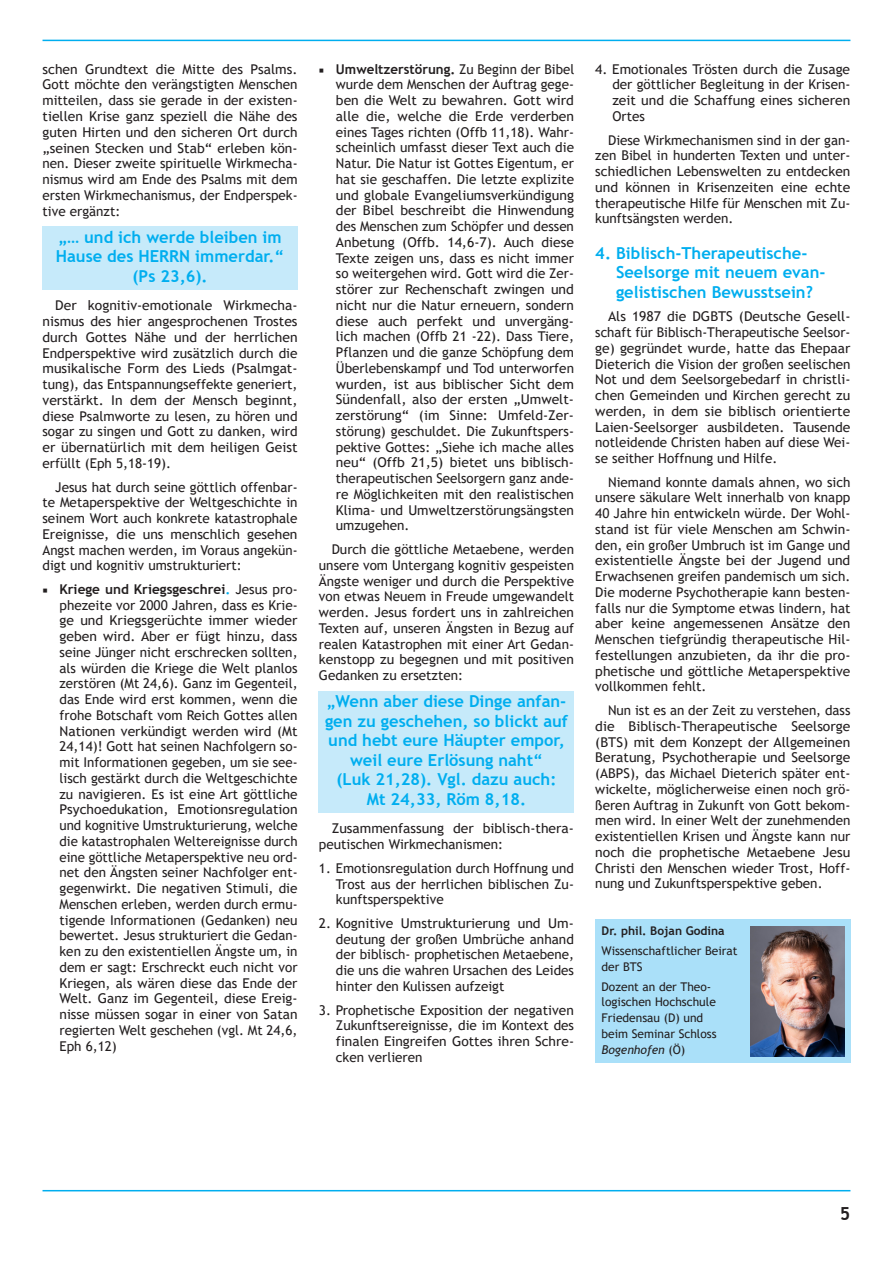
<style>
.page{position:relative;width:893px;height:1263px;background:#fff}
.page>*{position:absolute;margin:0;border:0;box-sizing:border-box;transform-origin:0 0}
.t1{font:700 18px "Trebuchet MS";color:#231f20}
.Unterlegter_Text{font:700 16.5px/19.5px "Trebuchet MS";color:#00aeef;text-align:center}
._04_Subline_Fließtext_11pt{font:700 16.5px/19.5px "Trebuchet MS";color:#00aeef}
._05_Fließtext_9pt{font:13.5px/15.8px "Trebuchet MS";color:#231f20;text-align:justify}
.Auflistung__numerisch{font:13.5px/15.8px "Trebuchet MS";color:#231f20;text-align:justify}
.t2{font:12px/15.8px "Trebuchet MS";color:#231f20}
.t3{font:700 12px "Trebuchet MS";color:#231f20}
.s1{font-family:"Minion Pro"}
.s2{font-weight:700}
.s3{font-weight:700;color:#00aeef}
.s4{font-style:italic}
</style>
<div class="page">
<hr style="left:43px;top:40px;width:807px;height:1px;background:#00aeef">
<hr style="left:43px;top:1190px;width:807px;height:1px;background:#00aeef">
<div style="left:43px;top:226px;width:255px;height:63px;background:#c6eafa"></div>
<div style="left:319px;top:691px;width:255px;height:121px;background:#c6eafa"></div>
<div style="left:595px;top:919px;width:255px;height:144px;background:#aae0f9"></div>
<img style="left:750px;top:926px;width:94px;height:130px">
<p class="_05_Fließtext_9pt" style="left:43px;top:61px;width:257px">schen Grundtext die Mitte des Psalms.<br>Gott möchte den verängstigten Menschen mitteilen, dass sie gerade in der existen&shy;tiellen Krise ganz speziell die Nähe des guten Hirten und den sicheren Ort durch „seinen Stecken und Stab“ erleben kön&shy;nen. Dieser zweite spirituelle Wirkmecha&shy;nismus wird am Ende des Psalms mit dem ersten Wirkmechanismus, der Endperspek&shy;tive ergänzt:</p>
<p class="Unterlegter_Text" style="left:56px;top:227px;width:230px">„… und ich werde bleiben im<br>Hause des HERRN immerdar.“ (Ps 23,6).</p>
<p class="_05_Fließtext_9pt" style="left:43px;top:298px;width:257px;text-indent:13px">Der kognitiv-emotionale Wirkmecha&shy;nismus des hier angesprochenen Trostes durch Gottes Nähe und der herrlichen Endperspektive wird zusätzlich durch die musikalische Form des Lieds (Psalmgat&shy;tung), das Entspannungseffekte generiert, verstärkt. In dem der Mensch beginnt, diese Psalmworte zu lesen, zu hören und sogar zu singen und Gott zu danken, wird er übernatürlich mit dem heiligen Geist erfüllt (Eph 5,18-19).</p>
<p class="_05_Fließtext_9pt" style="left:43px;top:479px;width:257px;text-indent:13px">Jesus hat durch seine göttlich offenbar&shy;te Metaperspektive der Weltgeschichte in seinem Wort auch konkrete katastrophale Ereignisse, die uns menschlich gesehen Angst machen werden, im Voraus angekün&shy;digt und kognitiv umstrukturiert:</p>
<p class="Auflistung__numerisch" style="left:60px;top:581px;width:240px;text-indent:-17px"><span class="s1">■</span> <span class="s2">Kriege und Kriegsgeschrei</span><span class="s3">.</span> Jesus pro&shy;phezeite vor 2000 Jahren, dass es Krie&shy;ge und Kriegsgerüchte immer wieder geben wird. Aber er fügt hinzu, dass seine Jünger nicht erschrecken sollten, als würden die Kriege die Welt planlos zerstören (Mt 24,6). Ganz im Gegenteil, das Ende wird erst kommen, wenn die frohe Botschaft vom Reich Gottes allen Nationen verkündigt werden wird (Mt 24,14)! Gott hat seinen Nachfolgern so&shy;mit Informationen gegeben, um sie see&shy;lisch gestärkt durch die Weltgeschichte zu navigieren. Es ist eine Art göttliche Psychoedukation, Emotionsregulation und kognitive Umstrukturierung, welche die katastrophalen Weltereignisse durch eine göttliche Metaperspektive neu ord&shy;net den Ängsten seiner Nachfolger ent&shy;gegenwirkt. Die negativen Stimuli, die Menschen erleben, werden durch ermu&shy;tigende Informationen (Gedanken) neu bewertet. Jesus strukturiert die Gedan&shy;ken zu den existentiellen Ängste um, in dem er sagt: Erschreckt euch nicht vor Kriegen, als wären diese das Ende der Welt. Ganz im Gegenteil, diese Ereig&shy;nisse müssen sogar in einer von Satan regierten Welt geschehen (vgl. Mt 24,6, Eph 6,12)</p>
<p class="Auflistung__numerisch" style="left:336px;top:61px;width:240px;text-indent:-17px"><span class="s1">■</span> <span class="s2">Umweltzerstörung.</span> Zu Beginn der Bibel wurde dem Menschen der Auftrag gege&shy;ben die Welt zu bewahren. Gott wird alle die, welche die Erde verderben eines Tages richten (Offb 11,18). Wahr&shy;scheinlich umfasst dieser Text auch die Natur. Die Natur ist Gottes Eigentum, er hat sie geschaffen. Die letzte explizite und globale Evangeliumsverkündigung der Bibel beschreibt die Hinwendung des Menschen zum Schöpfer und dessen Anbetung (Offb. 14,6-7). Auch diese Texte zeigen uns, dass es nicht immer so weitergehen wird. Gott wird die Zer&shy;störer zur Rechenschaft zwingen und nicht nur die Natur erneuern, sondern diese auch perfekt und unvergäng&shy;lich machen (Offb 21 -22). Dass Tiere, Pflanzen und die ganze Schöpfung dem Überlebenskampf und Tod unterworfen wurden, ist aus biblischer Sicht dem Sündenfall, also der ersten „Umwelt&shy;zerstörung“ (im Sinne: Umfeld-Zer&shy;störung) geschuldet. Die Zukunftspers&shy;pektive Gottes: „Siehe ich mache alles neu“ (Offb 21,5) bietet uns biblisch&shy;therapeutischen Seelsorgern ganz ande&shy;re Möglichkeiten mit den realistischen Klima- und Umweltzerstörungsängsten umzugehen.</p>
<p class="_05_Fließtext_9pt" style="left:319px;top:541px;width:257px;text-indent:13px">Durch die göttliche Metaebene, werden unsere vom Untergang kognitiv gespeisten Ängste weniger und durch die Perspektive von etwas Neuem in Freude umgewandelt werden. Jesus fordert uns in zahlreichen Texten auf, unseren Ängsten in Bezug auf realen Katastrophen mit einer Art Gedan&shy;kenstopp zu begegnen und mit positiven Gedanken zu ersetzten:</p>
<p class="Unterlegter_Text" style="left:325px;top:692px;width:244px">„Wenn aber diese Dinge anfan&shy;gen zu geschehen, so blickt auf und hebt eure Häupter empor, weil eure Erlösung naht“<br>(Luk 21,28). Vgl. dazu auch:<br>Mt 24,33, Röm 8,18.</p>
<p class="_05_Fließtext_9pt" style="left:319px;top:821px;width:257px;text-indent:13px">Zusammenfassung der biblisch-thera&shy;peutischen Wirkmechanismen:</p>
<p class="Auflistung__numerisch" style="left:336px;top:860px;width:240px;text-indent:-17px">1. Emotionsregulation durch Hoffnung und Trost aus der herrlichen biblischen Zu&shy;kunftsperspektive</p>
<p class="Auflistung__numerisch" style="left:336px;top:915px;width:240px;text-indent:-17px">2. Kognitive Umstrukturierung und Um&shy;deutung der großen Umbrüche anhand der biblisch- prophetischen Metaebene, die uns die wahren Ursachen des Leides hinter den Kulissen aufzeigt</p>
<p class="Auflistung__numerisch" style="left:336px;top:1002px;width:240px;text-indent:-17px">3. Prophetische Exposition der negativen Zukunftsereignisse, die im Kontext des finalen Eingreifen Gottes ihren Schre&shy;cken verlieren</p>
<p class="Auflistung__numerisch" style="left:612px;top:61px;width:240px;text-indent:-17px">4. Emotionales Trösten durch die Zusage der göttlicher Begleitung in der Krisen&shy;zeit und die Schaffung eines sicheren Ortes</p>
<p class="_05_Fließtext_9pt" style="left:595px;top:132px;width:257px;text-indent:13px">Diese Wirkmechanismen sind in der gan&shy;zen Bibel in hunderten Texten und unter&shy;schiedlichen Lebenswelten zu entdecken und können in Krisenzeiten eine echte therapeutische Hilfe für Menschen mit Zu&shy;kunftsängsten werden.</p>
<p class="_04_Subline_Fließtext_11pt" style="left:616px;top:243px;width:209px;text-indent:-21px">4. Biblisch-Therapeutische-<br>Seelsorge mit neuem evan&shy;gelistischen Bewusstsein?</p>
<p class="_05_Fließtext_9pt" style="left:595px;top:308px;width:257px;text-indent:13px">Als 1987 die DGBTS (Deutsche Gesell&shy;schaft für Biblisch-Therapeutische Seelsor&shy;ge) gegründet wurde, hatte das Ehepaar Dieterich die Vision der großen seelischen Not und dem Seelsorgebedarf in christli&shy;chen Gemeinden und Kirchen gerecht zu werden, in dem sie biblisch orientierte Laien-Seelsorger ausbildeten. Tausende notleidende Christen haben auf diese Wei&shy;se seither Hoffnung und Hilfe.</p>
<p class="_05_Fließtext_9pt" style="left:595px;top:474px;width:257px;text-indent:13px">Niemand konnte damals ahnen, wo sich unsere säkulare Welt innerhalb von knapp 40 Jahre hin entwickeln würde. Der Wohl&shy;stand ist für viele Menschen am Schwin&shy;den, ein großer Umbruch ist im Gange und existentielle Ängste bei der Jugend und Erwachsenen greifen pandemisch um sich.<br>Die moderne Psychotherapie kann besten&shy;falls nur die Symptome etwas lindern, hat aber keine angemessenen Ansätze den Menschen tiefgründig therapeutische Hil&shy;festellungen anzubieten, da ihr die pro&shy;phetische und göttliche Metaperspektive vollkommen fehlt.</p>
<p class="_05_Fließtext_9pt" style="left:595px;top:702px;width:257px;text-indent:13px">Nun ist es an der Zeit zu verstehen, dass die Biblisch-Therapeutische Seelsorge (BTS) mit dem Konzept der Allgemeinen Beratung, Psychotherapie und Seelsorge (ABPS), das Michael Dieterich später ent&shy;wickelte, möglicherweise einen noch grö&shy;ßeren Auftrag in Zukunft von Gott bekom&shy;men wird. In einer Welt der zunehmenden existentiellen Krisen und Ängste kann nur noch die prophetische Metaebene Jesu Christi den Menschen wieder Trost, Hoff&shy;nung und Zukunftsperspektive geben.</p>
<p class="t3" style="left:602px;top:923px;width:124px">Dr. phil. Bojan Godina</p>
<p class="t2" style="left:602px;top:943px;width:137px">Wissenschaftlicher Beirat der BTS</p>
<p class="t2" style="left:602px;top:978px;width:117px">Dozent an der Theo&shy;logischen Hochschule<br>Friedensau (D) und beim Seminar Schloss<br><span class="s4">Bogenhofen</span> (Ö)</p>
<h1 class="t1" style="left:840px;top:1203px;width:12px">5</h1>
</div>
